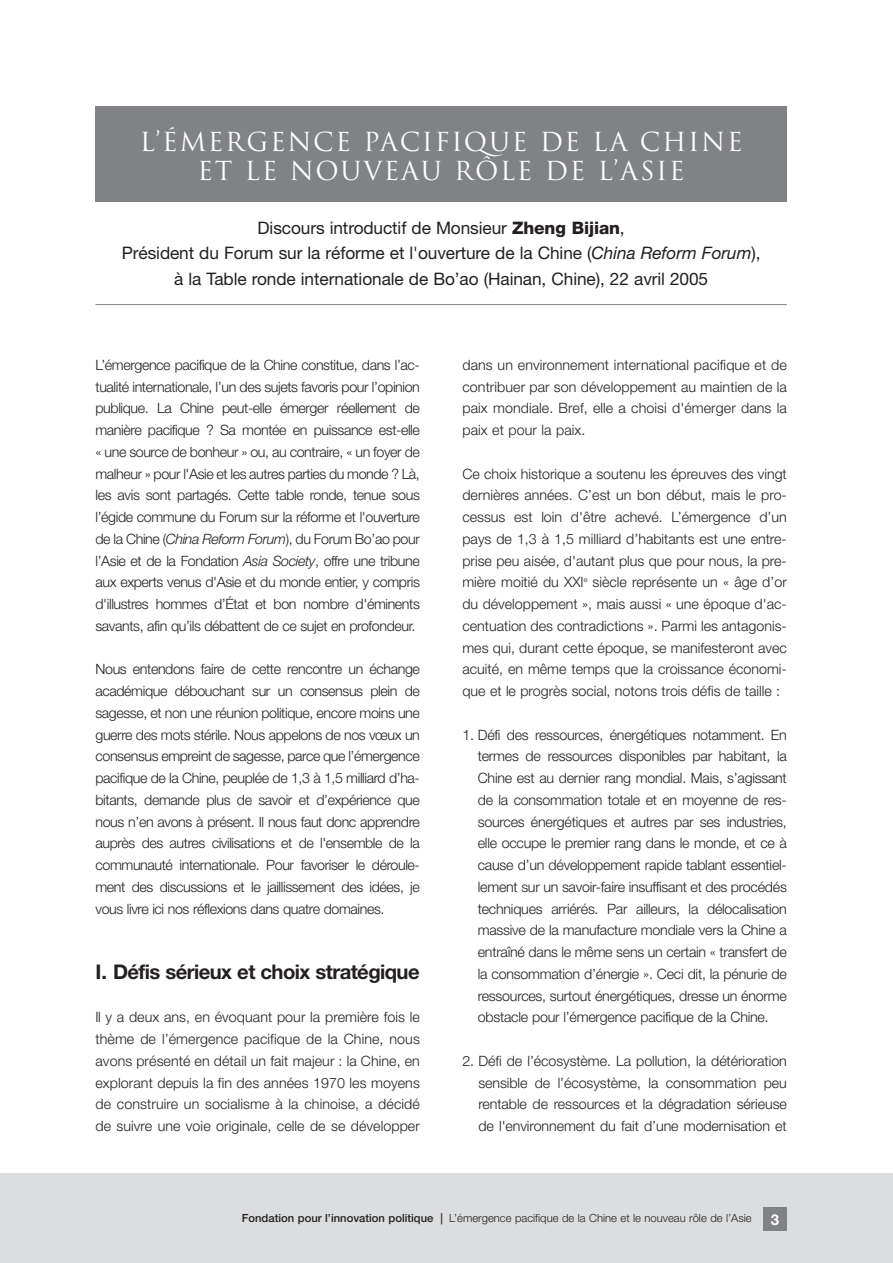
<style>
.page{position:relative;width:893px;height:1263px;background:#fff}
.page>*{position:absolute;margin:0;border:0;box-sizing:border-box;transform-origin:0 0}
.t1{font:25.5px/28.5px "Trajan";letter-spacing:.065em;color:#fff;text-align:center}
.t2{font:700 20.25px "Helvetica Neue";letter-spacing:-.03em;color:#231f20}
.t3{font:17.25px/25.5px "Helvetica Neue";letter-spacing:-.005em;color:#231f20;text-align:center}
.t4{font:700 15px "Helvetica Neue";color:#fff}
.t5{font:300 14.25px/21.8px "Helvetica Neue";letter-spacing:-.005em;color:#231f20;text-align:justify}
.t6{font:300 11.25px "Helvetica Neue";color:#231f20}
.s1{font-weight:800}
.s2{font-style:italic}
.s3{font-weight:500}
.s4{font-weight:500;color:#562e32}
</style>
<div class="page">
<div style="left:95px;top:106px;width:691px;height:96px;background:#808285"></div>
<div style="left:0;top:1174px;width:892px;height:89px;background:#dcddde"></div>
<div style="left:763px;top:1208px;width:23px;height:23px;background:#808285"></div>
<hr style="left:95px;top:304px;width:691px;height:1px;background:#808285">
<h1 class="t1" style="left:140px;top:128px;width:604px">L’ÉMERGENCE PACIFIQUE DE LA CHINE<br>ET LE NOUVEAU RÔLE DE L’ASIE</h1>
<p class="t3" style="left:122px;top:216px;width:640px">Discours introductif de Monsieur <span class="s1">Zheng Bijian</span>,<br>Président du Forum sur la réforme et l'ouverture de la Chine (<span class="s2">China Reform Forum</span>), à la Table ronde internationale de Bo’ao (Hainan, Chine), 22 avril 2005</p>
<p class="t5" style="left:95px;top:355px;width:326px">L’émergence pacifique de la Chine constitue, dans l’ac&shy;tualité internationale, l’un des sujets favoris pour l’opinion publique. La Chine peut-elle émerger réellement de manière pacifique ? Sa montée en puissance est-elle « une source de bonheur » ou, au contraire, « un foyer de malheur » pour l'Asie et les autres parties du monde ? Là, les avis sont partagés. Cette table ronde, tenue sous l’égide commune du Forum sur la réforme et l'ouverture de la Chine (<span class="s2">China Reform Forum</span>), du Forum Bo’ao pour l’Asie et de la Fondation <span class="s2">Asia Society</span>, offre une tribune aux experts venus d'Asie et du monde entier, y compris d'illustres hommes d’État et bon nombre d'éminents savants, afin qu’ils débattent de ce sujet en profondeur.</p>
<p class="t5" style="left:95px;top:660px;width:326px">Nous entendons faire de cette rencontre un échange académique débouchant sur un consensus plein de sagesse, et non une réunion politique, encore moins une guerre des mots stérile. Nous appelons de nos vœux un consensus empreint de sagesse, parce que l’émergence pacifique de la Chine, peuplée de 1,3 à 1,5 milliard d’ha&shy;bitants, demande plus de savoir et d’expérience que nous n’en avons à présent. Il nous faut donc apprendre auprès des autres civilisations et de l'ensemble de la communauté internationale. Pour favoriser le déroule&shy;ment des discussions et le jaillissement des idées, je vous livre ici nos réflexions dans quatre domaines.</p>
<h2 class="t2" style="left:95px;top:964px;width:326px">I. Défis sérieux et choix stratégique</h2>
<p class="t5" style="left:95px;top:1008px;width:326px">Il y a deux ans, en évoquant pour la première fois le thème de l’émergence pacifique de la Chine, nous avons présenté en détail un fait majeur : la Chine, en explorant depuis la fin des années 1970 les moyens de construire un socialisme à la chinoise, a décidé de suivre une voie originale, celle de se développer</p>
<p class="t5" style="left:462px;top:355px;width:326px">dans un environnement international pacifique et de contribuer par son développement au maintien de la paix mondiale. Bref, elle a choisi d'émerger dans la paix et pour la paix.</p>
<p class="t5" style="left:462px;top:464px;width:326px">Ce choix historique a soutenu les épreuves des vingt dernières années. C’est un bon début, mais le pro&shy;cessus est loin d'être achevé. L’émergence d’un pays de 1,3 à 1,5 milliard d’habitants est une entre&shy;prise peu aisée, d'autant plus que pour nous, la pre&shy;mière moitié du XXI<sup>e</sup> siècle représente un « âge d’or du développement », mais aussi « une époque d'ac&shy;centuation des contradictions ». Parmi les antagonis&shy;mes qui, durant cette époque, se manifesteront avec acuité, en même temps que la croissance économi&shy;que et le progrès social, notons trois défis de taille :</p>
<p class="t5" style="left:478px;top:725px;width:310px;text-indent:-15px">1. Défi des ressources, énergétiques notamment. En termes de ressources disponibles par habitant, la Chine est au dernier rang mondial. Mais, s’agissant de la consommation totale et en moyenne de res&shy;sources énergétiques et autres par ses industries, elle occupe le premier rang dans le monde, et ce à cause d’un développement rapide tablant essentiel&shy;lement sur un savoir-faire insuffisant et des procédés techniques arriérés. Par ailleurs, la délocalisation massive de la manufacture mondiale vers la Chine a entraîné dans le même sens un certain « transfert de la consommation d’énergie ». Ceci dit, la pénurie de ressources, surtout énergétiques, dresse un énorme obstacle pour l’émergence pacifique de la Chine.</p>
<p class="t5" style="left:478px;top:1051px;width:310px;text-indent:-16px">2. Défi de l’écosystème. La pollution, la détérioration sensible de l’écosystème, la consommation peu rentable de ressources et la dégradation sérieuse de l'environnement du fait d’une modernisation et</p>
<p class="t6" style="left:242px;top:1214px;width:511px"><span class="s3">Fondation pour l’innovation politique</span> <span class="s4">|</span> L’émergence pacifique de la Chine et le nouveau rôle de l’Asie</p>
<p class="t4" style="left:771px;top:1214px;width:10px">3</p>
</div>
